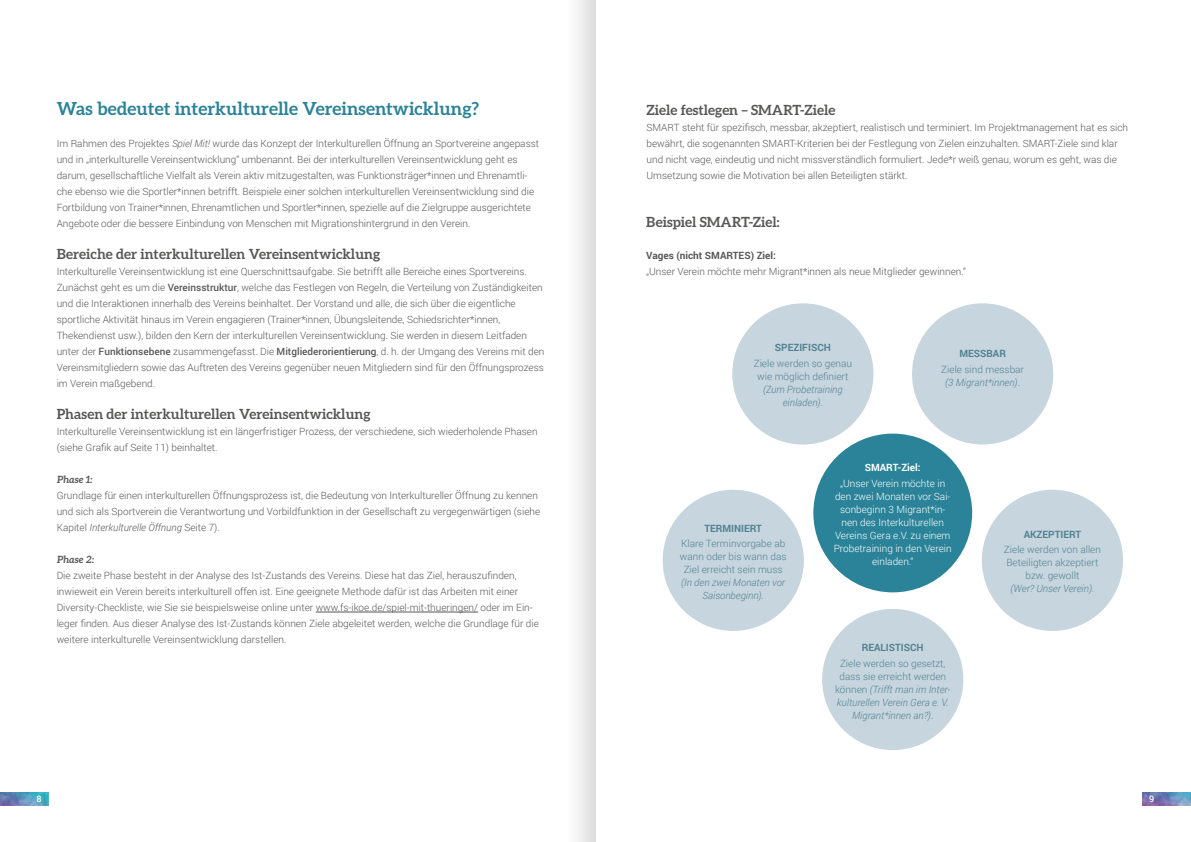
<style>
.page{position:relative;width:1191px;height:842px;background:#fff}
.page>*{position:absolute;margin:0;border:0;box-sizing:border-box;transform-origin:0 0}
.t1{font:700 18px "Aleo";color:#2a8398}
.t2{font:700 14px "Aleo";color:#575756}
.t3{font:300 10px/16px "Roboto";color:#575756}
.t4{font:italic 300 10px/13px "Roboto";color:#528291;text-align:center}
.t5{font:300 10px/13px "Roboto";color:#528291;text-align:center}
.t6{font:300 10px/13px "Roboto";color:#fff;text-align:center}
.t7{font:700 10px "Roboto";color:#528291}
.t8{font:700 10px "Roboto";color:#575756}
.t9{font:italic 700 10px "Aleo";color:#575756}
.t10{font:700 10px "Roboto";color:#fff}
.t11{font:500 9px "Roboto";color:#fff}
.s1{font-style:italic}
.s2{font-weight:500}
.s3{font-style:normal}
</style>
<div class="page">
<img style="left:1142px;top:792px;width:49px;height:14px">
<img style="left:0;top:792px;width:48px;height:14px">
<hr style="left:316px;top:612px;width:162px;height:1px;background:#575756">
<div style="left:813px;top:434px;width:159px;height:158px;background:#2a8398;border-radius:50%"></div>
<div style="left:981px;top:490px;width:142px;height:141px;background:#c6d5de;border-radius:50%"></div>
<div style="left:822px;top:609px;width:141px;height:141px;background:#c6d5de;border-radius:50%"></div>
<div style="left:662px;top:490px;width:142px;height:141px;background:#c6d5de;border-radius:50%"></div>
<div style="left:912px;top:303px;width:141px;height:141px;background:#c6d5de;border-radius:50%"></div>
<div style="left:732px;top:303px;width:141px;height:141px;background:#c6d5de;border-radius:50%"></div>
<svg style="left:576px;top:0;width:19px;height:842px"></svg>
<h1 class="t1" style="left:57px;top:98px;width:424px">Was bedeutet interkulturelle Vereinsentwicklung?</h1>
<p class="t3" style="left:57px;top:135px;width:484px">Im Rahmen des Projektes <span class="s1">Spiel Mit!</span> wurde das Konzept der Interkulturellen Öffnung an Sportvereine angepasst und in „interkulturelle Vereinsentwicklung“ umbenannt. Bei der interkulturellen Vereinsentwicklung geht es darum, gesellschaftliche Vielfalt als Verein aktiv mitzugestalten, was Funktionsträger*innen und Ehrenamtli&shy;che ebenso wie die Sportler*innen betrifft. Beispiele einer solchen interkulturellen Vereinsentwicklung sind die Fortbildung von Trainer*innen, Ehrenamtlichen und Sportler*innen, spezielle auf die Zielgruppe ausgerichtete Angebote oder die bessere Einbindung von Menschen mit Migrationshintergrund in den Verein.</p>
<h2 class="t2" style="left:57px;top:246px;width:325px">Bereiche der interkulturellen Vereinsentwicklung</h2>
<p class="t3" style="left:57px;top:263px;width:489px">Interkulturelle Vereinsentwicklung ist eine Querschnittsaufgabe. Sie betrifft alle Bereiche eines Sportvereins.<br>Zunächst geht es um die <span class="s2">Vereinsstruktur</span>, welche das Festlegen von Regeln, die Verteilung von Zuständigkeiten und die Interaktionen innerhalb des Vereins beinhaltet. Der Vorstand und alle, die sich über die eigentliche sportliche Aktivität hinaus im Verein engagieren (Trainer*innen, Übungsleitende, Schiedsrichter*innen, Thekendienst usw.), bilden den Kern der interkulturellen Vereinsentwicklung. Sie werden in diesem Leitfaden unter der <span class="s2">Funktionsebene</span> zusammengefasst. Die <span class="s2">Mitgliederorientierung</span>, d. h. der Umgang des Vereins mit den Vereinsmitgliedern sowie das Auftreten des Vereins gegenüber neuen Mitgliedern sind für den Öffnungsprozess im Verein maßgebend.</p>
<h2 class="t2" style="left:57px;top:406px;width:315px">Phasen der interkulturellen Vereinsentwicklung</h2>
<p class="t3" style="left:57px;top:423px;width:482px">Interkulturelle Vereinsentwicklung ist ein längerfristiger Prozess, der verschiedene, sich wiederholende Phasen (siehe Grafik auf Seite 11) beinhaltet.</p>
<p class="t9" style="left:57px;top:474px;width:38px">Phase 1:</p>
<p class="t3" style="left:57px;top:487px;width:485px">Grundlage für einen interkulturellen Öffnungsprozess ist, die Bedeutung von Interkultureller Öffnung zu kennen und sich als Sportverein die Verantwortung und Vorbildfunktion in der Gesellschaft zu vergegenwärtigen (siehe<br>Kapitel <span class="s1">Interkulturelle Öffnung</span> Seite 7).</p>
<p class="t9" style="left:57px;top:554px;width:39px">Phase 2:</p>
<p class="t3" style="left:57px;top:567px;width:483px">Die zweite Phase besteht in der Analyse des Ist-Zustands des Vereins. Diese hat das Ziel, herauszufinden, inwieweit ein Verein bereits interkulturell offen ist. Eine geeignete Methode dafür ist das Arbeiten mit einer Diversity-Checkliste, wie Sie sie beispielsweise online unter www.fs-ikoe.de/spiel-mit-thueringen/ oder im Ein&shy;leger finden. Aus dieser Analyse des Ist-Zustands können Ziele abgeleitet werden, welche die Grundlage für die weitere interkulturelle Vereinsentwicklung darstellen.</p>
<h2 class="t2" style="left:646px;top:102px;width:190px">Ziele festlegen – SMART-Ziele</h2>
<p class="t3" style="left:646px;top:119px;width:483px">SMART steht für spezifisch, messbar, akzeptiert, realistisch und terminiert. Im Projektmanagement hat es sich bewährt, die sogenannten SMART-Kriterien bei der Festlegung von Zielen einzuhalten. SMART-Ziele sind klar und nicht vage, eindeutig und nicht missverständlich formuliert. Jede*r weiß genau, worum es geht, was die Umsetzung sowie die Motivation bei allen Beteiligten stärkt.</p>
<h2 class="t2" style="left:646px;top:214px;width:135px">Beispiel SMART-Ziel:</h2>
<p class="t8" style="left:646px;top:249px;width:131px">Vages (nicht SMARTES) Ziel:</p>
<p class="t3" style="left:646px;top:263px;width:321px">„Unser Verein möchte mehr Migrant*innen als neue Mitglieder gewinnen.“</p>
<p class="t7" style="left:775px;top:341px;width:57px">SPEZIFISCH</p>
<p class="t5" style="left:753px;top:357px;width:100px">Ziele werden so genau wie möglich definiert</p>
<p class="t4" style="left:763px;top:383px;width:81px">(Zum Probetraining einladen)<span class="s3">.</span></p>
<p class="t7" style="left:959px;top:346px;width:48px">MESSBAR</p>
<p class="t5" style="left:941px;top:362px;width:84px">Ziele sind messbar <span class="s1">(3 Migrant*innen)</span>.</p>
<p class="t7" style="left:704px;top:521px;width:59px">TERMINIERT</p>
<p class="t5" style="left:680px;top:537px;width:108px">Klare Terminvorgabe ab wann oder bis wann das<br>Ziel erreicht sein muss</p>
<p class="t4" style="left:681px;top:576px;width:105px">(In den zwei Monaten vor<br>Saisonbeginn).</p>
<p class="t10" style="left:864px;top:461px;width:57px">SMART-Ziel:</p>
<p class="t6" style="left:833px;top:477px;width:119px">„Unser Verein möchte in den zwei Monaten vor Sai&shy;sonbeginn 3 Migrant*in&shy;nen des Interkulturellen<br>Vereins Gera e.V. zu einem<br>Probetraining in den Verein einladen.“</p>
<p class="t7" style="left:861px;top:640px;width:63px">REALISTISCH</p>
<p class="t4" style="left:835px;top:656px;width:117px"><span class="s3">Ziele werden so gesetzt, dass sie erreicht werden können</span> (Trifft man im Inter&shy;kulturellen Verein Gera e. V.<br>Migrant*innen an?)<span class="s3">.</span></p>
<p class="t7" style="left:1023px;top:527px;width:59px">AKZEPTIERT</p>
<p class="t5" style="left:1004px;top:543px;width:99px">Ziele werden von allen<br>Beteiligten akzeptiert bzw. gewollt</p>
<p class="t4" style="left:1010px;top:582px;width:85px">(Wer? Unser Verein).</p>
<p class="t11" style="left:37px;top:793px;width:7px">8</p>
<p class="t11" style="left:1149px;top:793px;width:7px">9</p>
</div>
